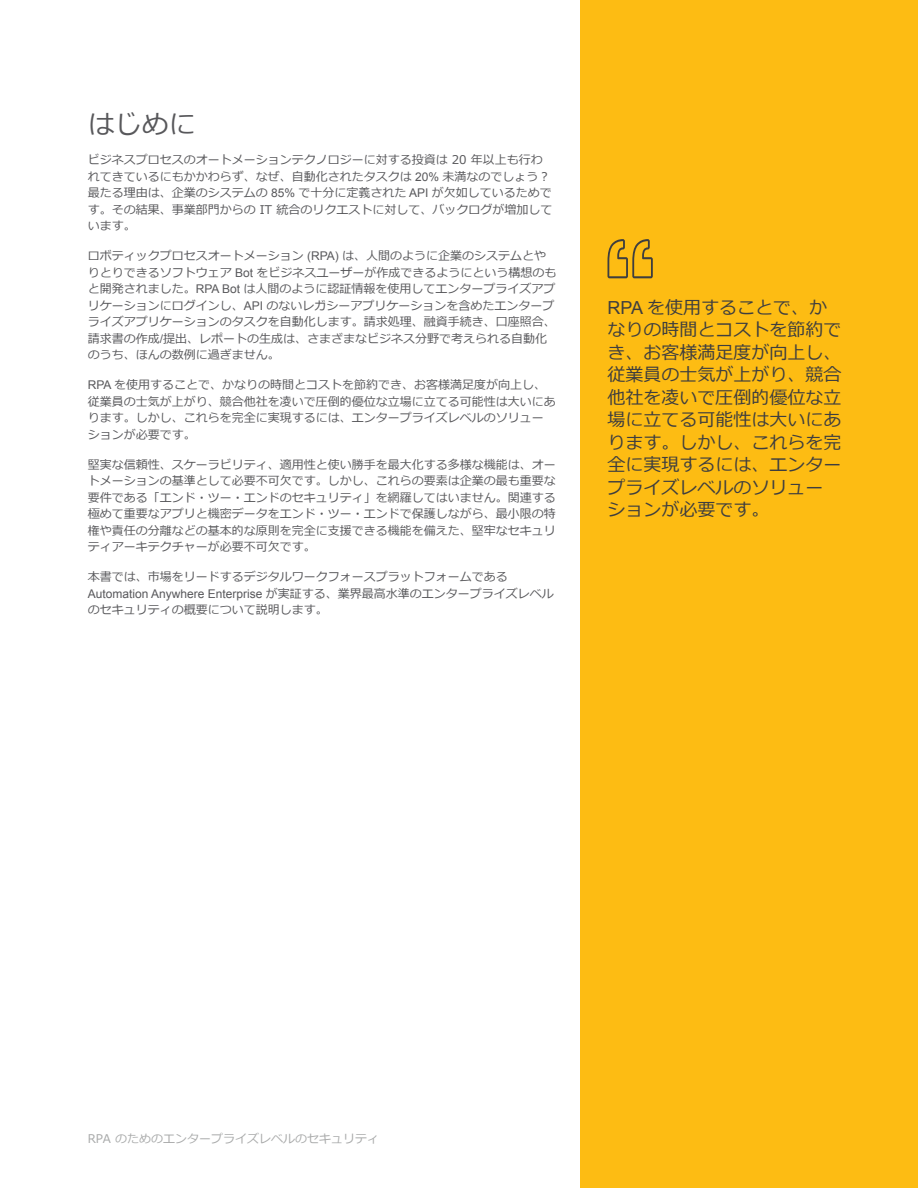
<style>
.page{position:relative;width:918px;height:1188px;background:#fff}
.page>*{position:absolute;margin:0;border:0;box-sizing:border-box;transform-origin:0 0}
.t1{font:27px "Meiryo";color:#58585b}
.t2{font:18px/22.5px "Meiryo";color:#3e3e3f}
.t3{font:12px/16.5px "Meiryo";color:#58585b}
.t4{font:12px "Arial";color:#58585b}
.t5{font:12px "Meiryo";color:#a9aaaa}
.s1{font-family:"Arial"}
.s2{font-family:"Meiryo"}
</style>
<div class="page">
<div style="left:580px;top:0;width:338px;height:1188px;background:#fdbc13"></div>
<svg style="left:608px;top:239px;width:45px;height:39px"></svg>
<h1 class="t1" style="left:88px;top:106px;width:109px">はじめに</h1>
<p class="t3" style="left:88px;top:152px;width:466px">ビジネスプロセスのオートメーションテクノロジーに対する投資は 20 年以上も行われてきているにもかかわらず、なぜ、自動化されたタスクは <span class="s1">20%</span> 未満なのでしょう？最たる理由は、企業のシステムの <span class="s1">85%</span> で十分に定義された <span class="s1">API</span> が欠如しているためです。その結果、事業部門からの IT 統合のリクエストに対して、バックログが増加しています。</p>
<p class="t3" style="left:88px;top:248px;width:470px">ロボティックプロセスオートメーション <span class="s1">(RPA)</span> は、人間のように企業のシステムとやりとりできるソフトウェア <span class="s1">Bot</span> をビジネスユーザーが作成できるようにという構想のもと開発されました。<span class="s1">RPA Bot</span> は人間のように認証情報を使用してエンタープライズアプリケーションにログインし、<span class="s1">API</span> のないレガシーアプリケーションを含めたエンタープライズアプリケーションのタスクを自動化します。請求処理、融資手続き、口座照合、請求書の作成<span class="s1">/</span>提出、レポートの生成は、さまざまなビジネス分野で考えられる自動化のうち、ほんの数例に過ぎません。</p>
<p class="t3" style="left:88px;top:377px;width:469px"><span class="s1">RPA</span> を使用することで、かなりの時間とコストを節約でき、お客様満足度が向上し、従業員の士気が上がり、競合他社を凌いで圧倒的優位な立場に立てる可能性は大いにあります。しかし、これらを完全に実現するには、エンタープライズレベルのソリューションが必要です。</p>
<p class="t3" style="left:88px;top:457px;width:469px;text-align:justify">堅実な信頼性、スケーラビリティ、適用性と使い勝手を最大化する多様な機能は、オートメーションの基準として必要不可欠です。しかし、これらの要素は企業の最も重要な要件である「エンド・ツー・エンドのセキュリティ」を網羅してはいません。関連する極めて重要なアプリと機密データをエンド・ツー・エンドで保護しながら、最小限の特権や責任の分離などの基本的な原則を完全に支援できる機能を備えた、堅牢なセキュリティアーキテクチャーが必要不可欠です。</p>
<p class="t3" style="left:88px;top:569px;width:421px">本書では、市場をリードするデジタルワークフォースプラットフォームである</p>
<p class="t4" style="left:88px;top:586px;width:468px">Automation Anywhere Enterprise <span class="s2">が実証する、業界最高水準のエンタープライズレベル</span></p>
<p class="t3" style="left:88px;top:602px;width:241px">のセキュリティの概要について説明します。</p>
<h2 class="t2" style="left:608px;top:297px;width:235px"><span class="s1">RPA</span> を使用することで、かなりの時間とコストを節約でき、お客様満足度が向上し、従業員の士気が上がり、競合他社を凌いで圧倒的優位な立場に立てる可能性は大いにあります。しかし、これらを完全に実現するには、エンタープライズレベルのソリューションが必要です。</h2>
<p class="t5" style="left:88px;top:1131px;width:293px">RPA のためのエンタープライズレベルのセキュリティ</p>
</div>
